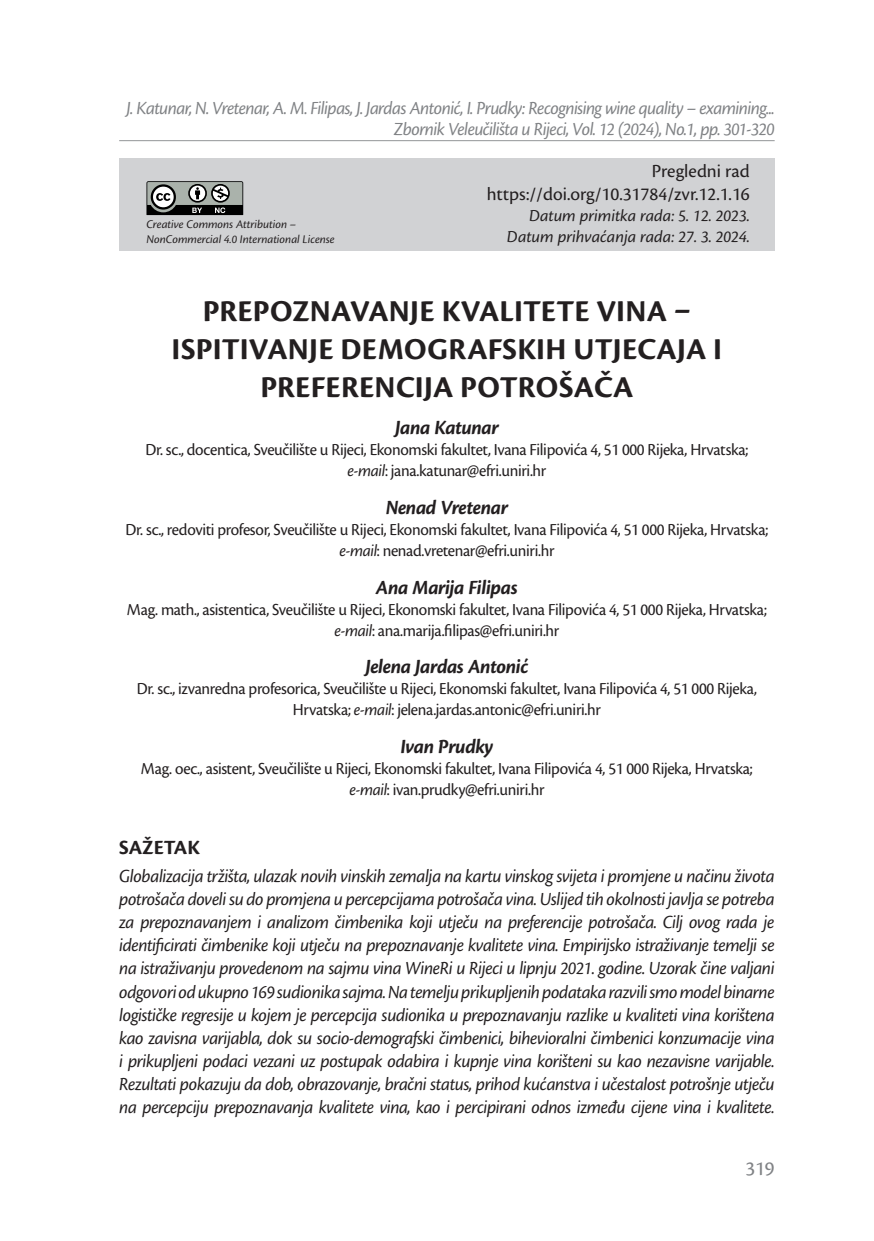
<style>
.page{position:relative;width:874px;height:1241px;background:#fff}
.page>*{position:absolute;margin:0;border:0;box-sizing:border-box;transform-origin:0 0}
.t1{font:700 31.5px/37.8px "Cronos Pro";letter-spacing:.01em;color:#231f20;text-align:center}
.t2{font:italic 700 21px "Cronos Pro";letter-spacing:-.025em;color:#231f20;scale:.96 1}
.t3{font:700 21px "Cronos Pro";color:#231f20}
.t4{font:21px "Cronos Pro";color:#808285}
.t5{font:italic 19.25px/23.1px "Cronos Pro";letter-spacing:-.025em;color:#231f20;text-align:justify;scale:.96 1}
.t6{font:italic 19.25px/21px "Cronos Pro";letter-spacing:-.035em;color:#808285;text-align:right;scale:.96 1}
.t7{font:19.25px/23.1px "Cronos Pro";color:#231f20;text-align:right}
.t8{font:17.5px/21px "Cronos Pro";letter-spacing:-.02em;color:#231f20;text-align:center;scale:.96 1}
.t9{font:italic 17.5px/21px "Cronos Pro";color:#231f20;text-align:right}
.t10{font:italic 12.25px/14.7px "Cronos Pro";letter-spacing:-.005em;color:#231f20}
.s1{font-style:italic}
</style>
<div class="page">
<hr style="left:119px;top:140px;width:655px;height:1px;background:#939598">
<div style="left:119px;top:159px;width:655px;height:92px;background:#d1d2d4"></div>
<svg style="left:146px;top:181px;width:97px;height:34px;background:#727572"></svg>
<p class="t6" style="left:126px;top:98px;width:676px">J. Katunar, N. Vretenar, A. M. Filipas, J. Jardas Antonić, I. Prudky: Recognising wine quality – examining...<br>Zbornik Veleučilišta u Rijeci, Vol. 12 (2024), No.1, pp. 301-320</p>
<p class="t10" style="left:146px;top:217px;width:190px">Creative Commons Attribution –<br>NonCommercial 4.0 International License</p>
<p class="t7" style="left:486px;top:160px;width:264px">Pregledni rad https://doi.org/10.31784/zvr.12.1.16</p>
<p class="t9" style="left:506px;top:206px;width:244px">Datum primitka rada: 5. 12. 2023.<br>Datum prihvaćanja rada: 27. 3. 2024.</p>
<h1 class="t1" style="left:171px;top:293px;width:551px">PREPOZNAVANJE KVALITETE VINA –<br>ISPITIVANJE DEMOGRAFSKIH UTJECAJA I<br>PREFERENCIJA POTROŠAČA</h1>
<p class="t2" style="left:395px;top:415px;width:109px">Jana Katunar</p>
<p class="t8" style="left:145px;top:439px;width:629px">Dr. sc., docentica, Sveučilište u Rijeci, Ekonomski fakultet, Ivana Filipovića 4, 51 000 Rijeka, Hrvatska; <span class="s1">e-mail</span>: jana.katunar@efri.uniri.hr</p>
<p class="t2" style="left:385px;top:495px;width:129px">Nenad Vretenar</p>
<p class="t8" style="left:125px;top:519px;width:670px">Dr. sc., redoviti profesor, Sveučilište u Rijeci, Ekonomski fakultet, Ivana Filipovića 4, 51 000 Rijeka, Hrvatska; <span class="s1">e-mail</span>: nenad.vretenar@efri.uniri.hr</p>
<p class="t2" style="left:376px;top:575px;width:149px">Ana Marija Filipas</p>
<p class="t8" style="left:127px;top:598px;width:667px">Mag. math., asistentica, Sveučilište u Rijeci, Ekonomski fakultet, Ivana Filipovića 4, 51 000 Rijeka, Hrvatska; <span class="s1">e-mail</span>: ana.marija.filipas@efri.uniri.hr</p>
<p class="t2" style="left:365px;top:654px;width:171px">Jelena Jardas Antonić</p>
<p class="t8" style="left:137px;top:678px;width:647px">Dr. sc., izvanredna profesorica, Sveučilište u Rijeci, Ekonomski fakultet, Ivana Filipovića 4, 51 000 Rijeka,<br>Hrvatska; <span class="s1">e-mail</span>: jelena.jardas.antonic@efri.uniri.hr</p>
<p class="t2" style="left:400px;top:734px;width:98px">Ivan Prudky</p>
<p class="t8" style="left:141px;top:758px;width:638px">Mag. oec., asistent, Sveučilište u Rijeci, Ekonomski fakultet, Ivana Filipovića 4, 51 000 Rijeka, Hrvatska; <span class="s1">e-mail</span>: ivan.prudky@efri.uniri.hr</p>
<p class="t3" style="left:119px;top:834px;width:82px">SAŽETAK</p>
<p class="t5" style="left:119px;top:864px;width:684px">Globalizacija tržišta, ulazak novih vinskih zemalja na kartu vinskog svijeta i promjene u načinu života potrošača doveli su do promjena u percepcijama potrošača vina. Uslijed tih okolnosti javlja se potreba za prepoznavanjem i analizom čimbenika koji utječu na preferencije potrošača. Cilj ovog rada je identificirati čimbenike koji utječu na prepoznavanje kvalitete vina. Empirijsko istraživanje temelji se na istraživanju provedenom na sajmu vina WineRi u Rijeci u lipnju 2021. godine. Uzorak čine valjani odgovori od ukupno 169 sudionika sajma. Na temelju prikupljenih podataka razvili smo model binarne logističke regresije u kojem je percepcija sudionika u prepoznavanju razlike u kvaliteti vina korištena kao zavisna varijabla, dok su socio-demografski čimbenici, bihevioralni čimbenici konzumacije vina i prikupljeni podaci vezani uz postupak odabira i kupnje vina korišteni su kao nezavisne varijable.<br>Rezultati pokazuju da dob, obrazovanje, bračni status, prihod kućanstva i učestalost potrošnje utječu na percepciju prepoznavanja kvalitete vina, kao i percipirani odnos između cijene vina i kvalitete.</p>
<p class="t4" style="left:745px;top:1156px;width:31px">319</p>
</div>
